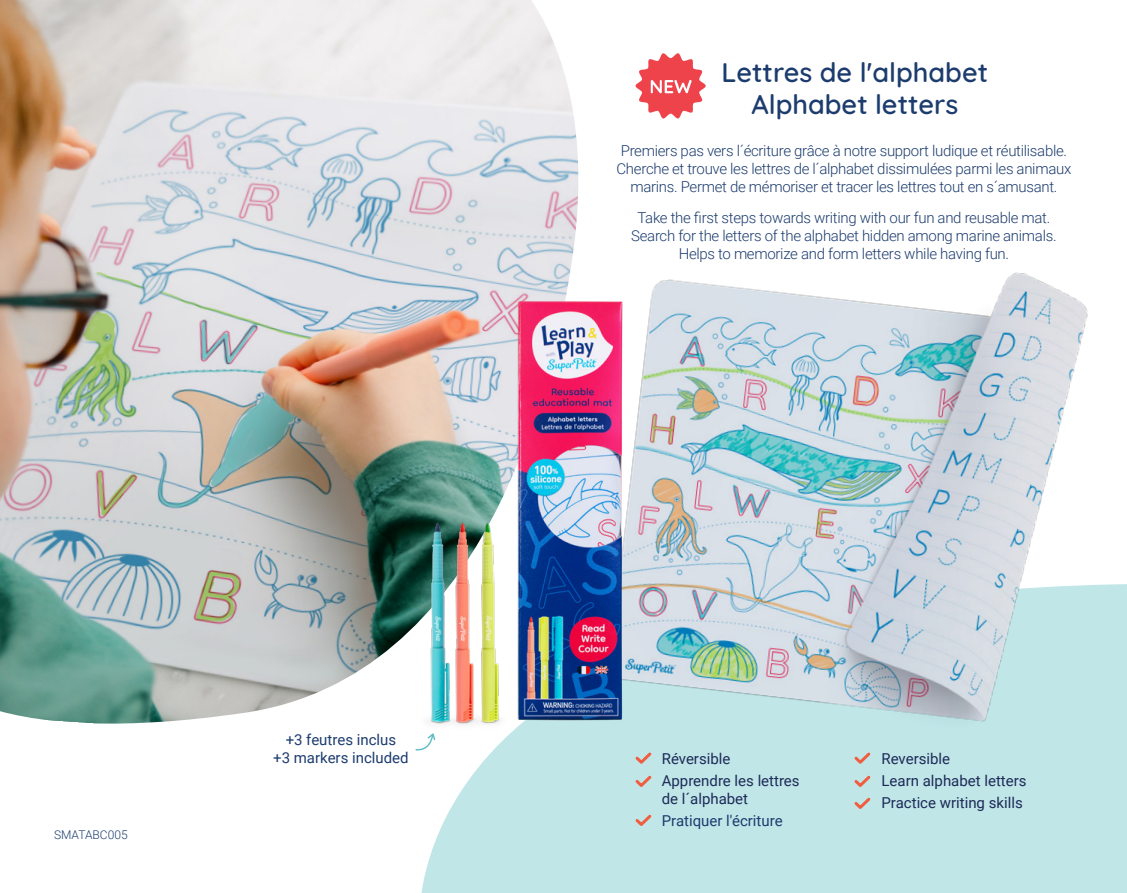
<style>
.page{position:relative;width:1127px;height:893px;background:#fff}
.page>*{position:absolute;margin:0;border:0;box-sizing:border-box;transform-origin:0 0}
.t1{font:300 27px/32.4px "Quicksand";color:#1c3c6e;text-align:center}
.t2{font:300 15px/18px "Roboto";letter-spacing:-.02em;color:#1c3c6e;text-align:center}
.t3{font:15px/22.2px "Roboto";color:#1d2a57}
.t4{font:15px/18px "Roboto";color:#1c3c6e;text-align:center}
.t5{font:300 12px "Roboto";color:#1c3c6e}
</style>
<div class="page">
<div style="left:421px;top:584px;width:706px;height:309px;background:#c0e6e8"></div>
<img style="left:0;top:0;width:579px;height:724px">
<img style="left:584px;top:272px;width:529px;height:497px">
<svg style="left:852px;top:750px;width:21px;height:16px"></svg>
<svg style="left:852px;top:773px;width:21px;height:39px"></svg>
<svg style="left:633px;top:773px;width:21px;height:17px"></svg>
<svg style="left:633px;top:750px;width:21px;height:16px"></svg>
<svg style="left:633px;top:812px;width:21px;height:17px"></svg>
<img style="left:415px;top:512px;width:98px;height:231px">
<img style="left:513px;top:288px;width:116px;height:445px">
<svg style="left:635px;top:53px;width:71px;height:66px"></svg>
<svg style="left:415px;top:731px;width:21px;height:21px"></svg>
<p class="t5" style="left:54px;top:826px;width:75px">SMATABC005</p>
<p class="t4" style="left:273px;top:730px;width:137px">+3 feutres inclus<br>+3 markers included</p>
<h1 class="t1" style="left:721px;top:53px;width:268px">Lettres de l'alphabet<br>Alphabet letters</h1>
<p class="t2" style="left:616px;top:141px;width:456px">Premiers pas vers l´écriture grâce à notre support ludique et réutilisable.<br>Cherche et trouve les lettres de l´alphabet dissimulées parmi les animaux marins. Permet de mémoriser et tracer les lettres tout en s´amusant.</p>
<p class="t2" style="left:631px;top:208px;width:427px">Take the first steps towards writing with our fun and reusable mat.<br>Search for the letters of the alphabet hidden among marine animals.<br>Helps to memorize and form letters while having fun.</p>
<p class="t3" style="left:662px;top:746px;width:139px">Réversible<br>Apprendre les lettres</p>
<p class="t3" style="left:662px;top:787px;width:88px">de l´alphabet</p>
<p class="t4" style="left:662px;top:811px;width:122px">Pratiquer l'écriture</p>
<p class="t3" style="left:881px;top:746px;width:147px">Reversible<br>Learn alphabet letters<br>Practice writing skills</p>
</div>
